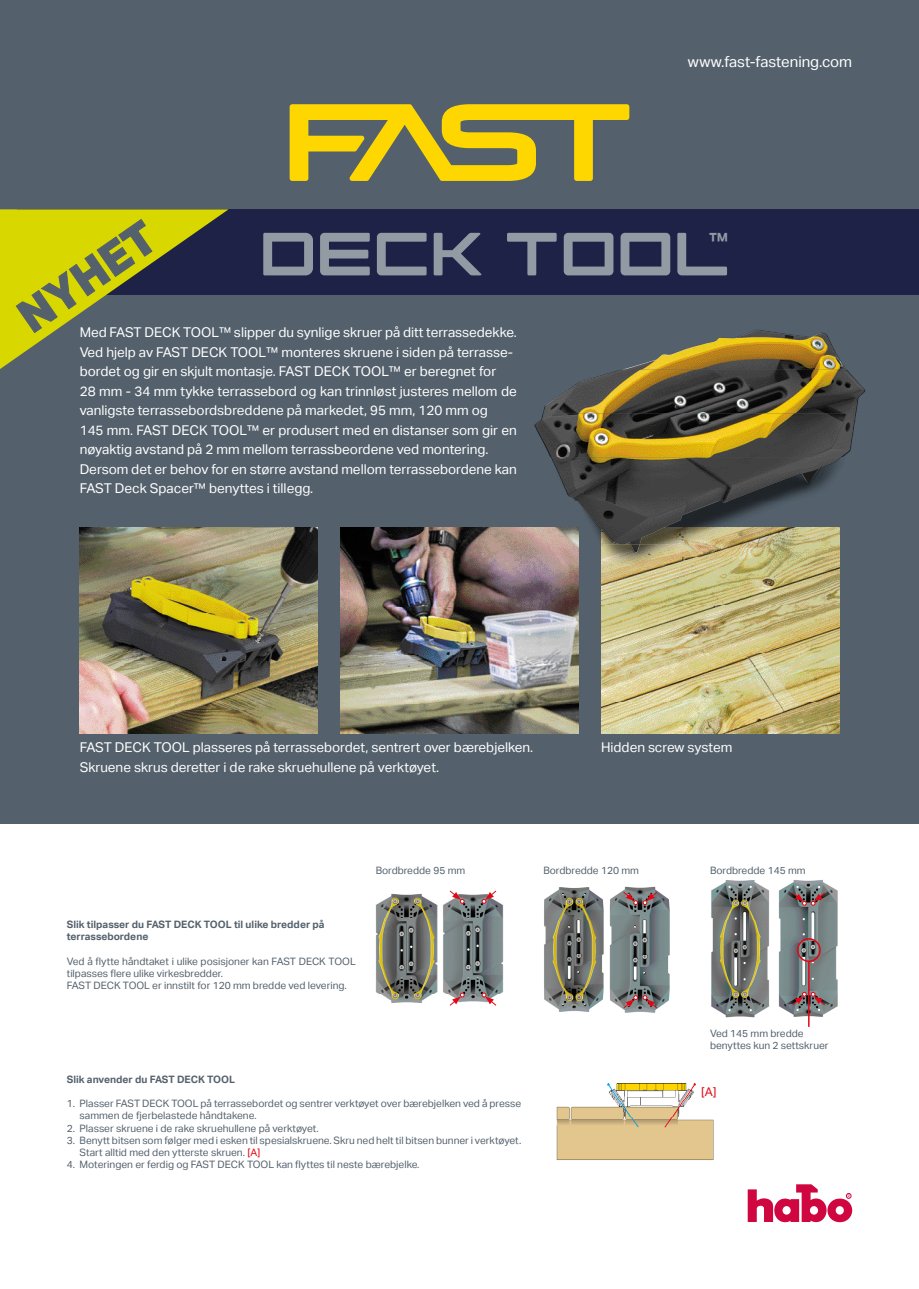
<style>
.page{position:relative;width:919px;height:1289px;background:#fff}
.page>*{position:absolute;margin:0;border:0;box-sizing:border-box;transform-origin:0 0}
.t1{font:800 45px "Aktiv Grotesk";color:#54616c}
.t2{font:700 21px "Aktiv Grotesk";color:#929aa4}
.t3{font:15px "Aktiv Grotesk";color:#fff}
.t4{font:13.5px/19.5px "Aktiv Grotesk";color:#fff}
.t5{font:12px "Aktiv Grotesk";color:#e30614}
.t6{font:10.2px/12.3px "Aktiv Grotesk";color:#54616c}
.t7{font:700 10.2px/12.3px "Aktiv Grotesk";color:#54616c}
.s1{color:#e30614}
</style>
<div class="page">
<div style="left:0;top:0;width:918px;height:823px;background:#54616c"></div>
<svg style="left:289px;top:104px;width:340px;height:77px"></svg>
<svg style="left:747px;top:1184px;width:105px;height:38px"></svg>
<img style="left:340px;top:527px;width:238px;height:206px">
<div style="left:17px;top:209px;width:901px;height:85px;background:#1e2246"></div>
<svg style="left:263px;top:233px;width:50px;height:42px"></svg>
<svg style="left:320px;top:233px;width:50px;height:42px"></svg>
<svg style="left:377px;top:233px;width:49px;height:42px"></svg>
<svg style="left:433px;top:233px;width:49px;height:42px"></svg>
<svg style="left:507px;top:233px;width:49px;height:42px"></svg>
<svg style="left:563px;top:233px;width:50px;height:42px"></svg>
<svg style="left:620px;top:233px;width:50px;height:42px"></svg>
<svg style="left:677px;top:233px;width:50px;height:42px"></svg>
<svg style="left:0;top:209px;width:228px;height:160px"></svg>
<img style="left:80px;top:527px;width:238px;height:206px">
<img style="left:601px;top:564px;width:238px;height:169px">
<img style="left:531px;top:329px;width:335px;height:235px">
<img style="left:622px;top:330px;width:223px;height:40px">
<img style="left:543px;top:370px;width:321px;height:43px">
<img style="left:535px;top:413px;width:320px;height:44px">
<img style="left:551px;top:457px;width:289px;height:44px">
<img style="left:577px;top:501px;width:152px;height:43px">
<img style="left:621px;top:544px;width:18px;height:8px">
<img style="left:556px;top:1083px;width:157px;height:76px">
<img style="left:375px;top:893px;width:62px;height:109px">
<img style="left:443px;top:894px;width:61px;height:108px">
<svg style="left:449px;top:890px;width:15px;height:13px"></svg>
<svg style="left:449px;top:992px;width:15px;height:14px"></svg>
<svg style="left:481px;top:890px;width:16px;height:13px"></svg>
<svg style="left:481px;top:992px;width:16px;height:14px"></svg>
<img style="left:544px;top:887px;width:60px;height:125px">
<img style="left:609px;top:886px;width:61px;height:127px">
<svg style="left:622px;top:995px;width:36px;height:14px"></svg>
<svg style="left:622px;top:891px;width:36px;height:13px"></svg>
<img style="left:711px;top:880px;width:58px;height:137px">
<img style="left:778px;top:880px;width:60px;height:137px">
<svg style="left:791px;top:992px;width:34px;height:14px"></svg>
<svg style="left:791px;top:891px;width:34px;height:14px"></svg>
<div style="left:796px;top:938px;width:24px;height:23px;border:2px solid #e30614;border-radius:50%"></div>
<hr style="left:808px;top:961px;width:1px;height:65px;background:#e30614">
<h1 class="t1" style="left:7px;top:298px;width:157px;rotate:-35deg">NYHET</h1>
<p class="t4" style="left:80px;top:323px;width:438px">Med FAST DECK TOOL™ slipper du synlige skruer på ditt terrassedekke.<br>Ved hjelp av FAST DECK TOOL™ monteres skruene i siden på terrasse&shy;bordet og gir en skjult montasje. FAST DECK TOOL™ er beregnet for<br>28 mm - 34 mm tykke terrassebord og kan trinnløst justeres mellom de vanligste terrassebordsbreddene på markedet, 95 mm, 120 mm og<br>145 mm. FAST DECK TOOL™ er produsert med en distanser som gir en nøyaktig avstand på 2 mm mellom terrassbeordene ved montering.<br>Dersom det er behov for en større avstand mellom terrassebordene kan FAST Deck Spacer™ benyttes i tillegg.</p>
<p class="t3" style="left:687px;top:53px;width:166px">www.fast-fastening.com</p>
<h2 class="t2" style="left:709px;top:228px;width:21px">™</h2>
<p class="t4" style="left:80px;top:737px;width:455px">FAST DECK TOOL plasseres på terrassebordet, sentrert over bærebjelken.<br>Skruene skrus deretter i de rake skruehullene på verktøyet.</p>
<p class="t4" style="left:601px;top:737px;width:133px">Hidden screw system</p>
<p class="t7" style="left:67px;top:918px;width:259px">Slik tilpasser du FAST DECK TOOL til ulike bredder på terrassebordene</p>
<p class="t6" style="left:67px;top:955px;width:290px">Ved å flytte håndtaket i ulike posisjoner kan FAST DECK TOOL tilpasses flere ulike virkesbredder.<br>FAST DECK TOOL er innstilt for 120 mm bredde ved levering.</p>
<p class="t6" style="left:375px;top:863px;width:91px">Bordbredde 95 mm</p>
<p class="t6" style="left:543px;top:864px;width:97px">Bordbredde 120 mm</p>
<p class="t6" style="left:710px;top:864px;width:97px">Bordbredde 145 mm</p>
<p class="t6" style="left:710px;top:1027px;width:120px">Ved 145 mm bredde benyttes kun 2 settskruer</p>
<p class="t7" style="left:67px;top:1072px;width:170px">Slik anvender du FAST DECK TOOL</p>
<p class="t6" style="left:80px;top:1097px;width:443px;text-indent:-13px">1. Plasser FAST DECK TOOL på terrassebordet og sentrer verktøyet over bærebjelken ved å presse sammen de fjerbelastede håndtakene.</p>
<p class="t6" style="left:67px;top:1121px;width:253px">2. Plasser skruene i de rake skruehullene på verktøyet.</p>
<p class="t6" style="left:80px;top:1134px;width:443px;text-indent:-13px">3. Benytt bitsen som følger med i esken til spesialskruene. Skru ned helt til bitsen bunner i verktøyet.<br>Start alltid med den ytterste skruen. <span class="s1">[A]</span></p>
<p class="t6" style="left:67px;top:1158px;width:354px">4. Moteringen er ferdig og FAST DECK TOOL kan flyttes til neste bærebjelke.</p>
<p class="t5" style="left:701px;top:1085px;width:17px">[A]</p>
</div>
